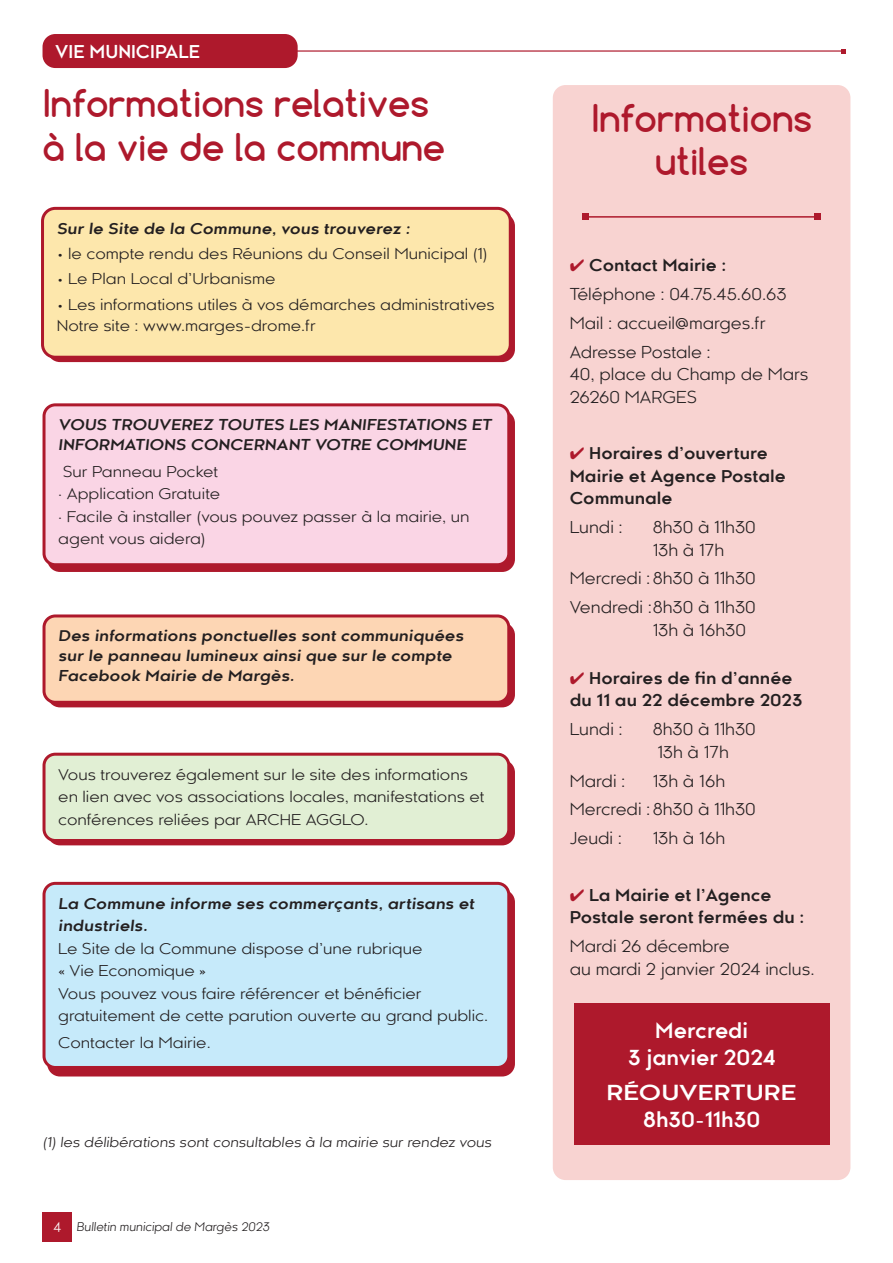
<style>
.page{position:relative;width:893px;height:1263px;background:#fff}
.page>*{position:absolute;margin:0;border:0;box-sizing:border-box;transform-origin:0 0}
.t1{font:700 36px/43.2px "Comfortaa";color:#ae192c}
.t2{font:700 21px/27px "Kessel 105 Text";color:#fff;text-align:center;scale:1.2 1}
.t3{font:700 21px/27px "Kessel 105 Text";color:#fff;text-align:center}
.t4{font:700 18px "Kessel 105 Text";color:#fff}
.t5{font:16.5px/28.8px "Kessel 105 Text";color:#231f20;scale:1.05 1}
.t6{font:700 16.5px/22.5px "Kessel 105 Text";color:#231f20;scale:1.05 1}
.t7{font:15px/22.5px "Kessel 105 Text";color:#231f20;scale:1.1 1}
.t8{font:italic 700 15px/19.5px "Kessel 105 Text";color:#231f20;scale:1.1 1}
.t9{font:italic 13.5px "Kessel 105 Text";color:#231f20;scale:1.1 1}
.t10{font:italic 12px "Kessel 105 Text";color:#231f20}
.s1{font-style:normal;font-size:13.5px;color:#fff}
.s2{color:#ae192c}
.s3{font-weight:700}
</style>
<div class="page">
<div style="left:47px;top:213px;width:468px;height:149px;background:#ae192c;border-radius:13px"></div>
<div style="left:47px;top:410px;width:468px;height:162px;background:#ae192c;border-radius:13px"></div>
<div style="left:47px;top:760px;width:468px;height:85px;background:#ae192c;border-radius:13px"></div>
<div style="left:47px;top:889px;width:468px;height:187px;background:#ae192c;border-radius:13px"></div>
<div style="left:47px;top:622px;width:468px;height:85px;background:#ae192c;border-radius:13px"></div>
<div style="left:43px;top:34px;width:255px;height:34px;background:#ae192c;border-radius:13px"></div>
<hr style="left:272px;top:50px;width:572px;height:2px;background:#ae192c">
<svg style="left:841px;top:49px;width:5px;height:4px"></svg>
<div style="left:43px;top:1212px;width:29px;height:30px;background:#ae192c"></div>
<div style="left:43px;top:208px;width:467px;height:149px;background:#fde7ac;border-radius:13px"></div>
<div style="left:41px;top:207px;width:471px;height:152px;border:3px solid #ae192c;border-radius:13px"></div>
<div style="left:44px;top:405px;width:465px;height:160px;background:#fad5e5;border-radius:11px"></div>
<div style="left:43px;top:403px;width:467px;height:163px;border:3px solid #ae192c;border-radius:11px"></div>
<div style="left:44px;top:754px;width:465px;height:86px;background:#e1efd4;border-radius:11px"></div>
<div style="left:43px;top:753px;width:467px;height:89px;border:3px solid #ae192c;border-radius:11px"></div>
<div style="left:44px;top:883px;width:465px;height:184px;background:#c6eafa;border-radius:11px"></div>
<div style="left:43px;top:882px;width:467px;height:187px;border:3px solid #ae192c;border-radius:11px"></div>
<div style="left:44px;top:616px;width:465px;height:86px;background:#fdd6b4;border-radius:11px"></div>
<div style="left:43px;top:614px;width:467px;height:90px;border:3px solid #ae192c;border-radius:11px"></div>
<div style="left:553px;top:85px;width:297px;height:1095px;background:#f8d3d1;border-radius:13px"></div>
<hr style="left:586px;top:216px;width:232px;height:2px;background:#ae192c">
<svg style="left:583px;top:214px;width:6px;height:6px"></svg>
<svg style="left:815px;top:214px;width:6px;height:6px"></svg>
<div style="left:574px;top:1003px;width:255px;height:142px;background:#ae192c"></div>
<p class="t4" style="left:55px;top:41px;width:147px">VIE MUNICIPALE</p>
<h1 class="t1" style="left:43px;top:82px;width:404px">Informations relatives à la vie de la commune</h1>
<p class="t8" style="left:57px;top:219px;width:323px">Sur le Site de la Commune, vous trouverez :</p>
<p class="t7" style="left:57px;top:243px;width:393px">• le compte rendu des Réunions du Conseil Municipal (1)</p>
<p class="t7" style="left:57px;top:268px;width:200px">• Le Plan Local d’Urbanisme</p>
<p class="t7" style="left:57px;top:294px;width:400px;line-height:21px">• Les informations utiles à vos démarches administratives<br>Notre site : www.marges-drome.fr</p>
<p class="t8" style="left:58px;top:416px;width:395px">VOUS TROUVEREZ TOUTES LES MANIFESTATIONS ET<br>INFORMATIONS CONCERNANT VOTRE COMMUNE</p>
<p class="t7" style="left:58px;top:461px;width:375px">Sur Panneau Pocket<br>· Application Gratuite<br>· Facile à installer (vous pouvez passer à la mairie, un agent vous aidera)</p>
<p class="t8" style="left:58px;top:627px;width:370px">Des informations ponctuelles sont communiquées sur le panneau lumineux ainsi que sur le compte<br>Facebook Mairie de Margès.</p>
<p class="t7" style="left:58px;top:764px;width:389px">Vous trouverez également sur le site des informations en lien avec vos associations locales, manifestations et conférences reliées par ARCHE AGGLO.</p>
<p class="t8" style="left:58px;top:893px;width:380px;line-height:22.5px">La Commune informe ses commerçants, artisans et industriels.</p>
<p class="t7" style="left:58px;top:938px;width:392px">Le Site de la Commune dispose d’une rubrique<br>« Vie Economique »<br>Vous pouvez vous faire référencer et bénéficier gratuitement de cette parution ouverte au grand public.</p>
<p class="t7" style="left:58px;top:1032px;width:140px">Contacter la Mairie.</p>
<p class="t9" style="left:43px;top:1135px;width:410px">(1) les délibérations sont consultables à la mairie sur rendez vous</p>
<p class="t10" style="left:53px;top:1220px;width:218px"><span class="s1">4</span> Bulletin municipal de Margès 2023</p>
<h1 class="t1" style="left:591px;top:96px;width:223px;text-align:center">Informations utiles</h1>
<p class="t5" style="left:570px;top:251px;width:208px"><span class="s2">✔</span> <span class="s3">Contact Mairie :<br></span>Téléphone : 04.75.45.60.63<br>Mail : accueil@marges.fr<br>Adresse Postale :</p>
<p class="t5" style="left:570px;top:364px;width:229px;line-height:22.5px">40, place du Champ de Mars<br>26260 MARGES</p>
<p class="t6" style="left:570px;top:442px;width:207px"><span class="s2">✔</span> Horaires d’ouverture<br>Mairie et Agence Postale<br>Communale</p>
<p class="t5" style="left:570px;top:513px;width:52px">Lundi :</p>
<p class="t5" style="left:653px;top:517px;width:100px;line-height:22.5px">8h30 à 11h30<br>13h à 17h</p>
<p class="t5" style="left:570px;top:565px;width:179px">Mercredi :8h30 à 11h30<br>Vendredi :8h30 à 11h30</p>
<p class="t5" style="left:653px;top:616px;width:90px">13h à 16h30</p>
<p class="t6" style="left:570px;top:667px;width:223px"><span class="s2">✔</span> Horaires de fin d’année du 11 au 22 décembre 2023</p>
<p class="t5" style="left:570px;top:716px;width:52px">Lundi :</p>
<p class="t5" style="left:653px;top:719px;width:100px;line-height:22.5px">8h30 à 11h30<br>13h à 17h</p>
<p class="t5" style="left:570px;top:767px;width:55px">Mardi :</p>
<p class="t5" style="left:570px;top:767px;width:179px;text-indent:83px">13h à 16h<br>Mercredi :8h30 à 11h30<br>Jeudi :</p>
<p class="t5" style="left:653px;top:825px;width:71px">13h à 16h</p>
<p class="t6" style="left:570px;top:884px;width:225px"><span class="s2">✔</span> La Mairie et l’Agence<br>Postale seront fermées du :</p>
<p class="t5" style="left:570px;top:936px;width:235px;line-height:22.5px">Mardi 26 décembre<br>au mardi 2 janvier 2024 inclus.</p>
<h2 class="t3" style="left:628px;top:1017px;width:149px">Mercredi<br>3 janvier 2024</h2>
<h2 class="t2" style="left:606px;top:1080px;width:160px">RÉOUVERTURE<br>8h30-11h30</h2>
</div>
